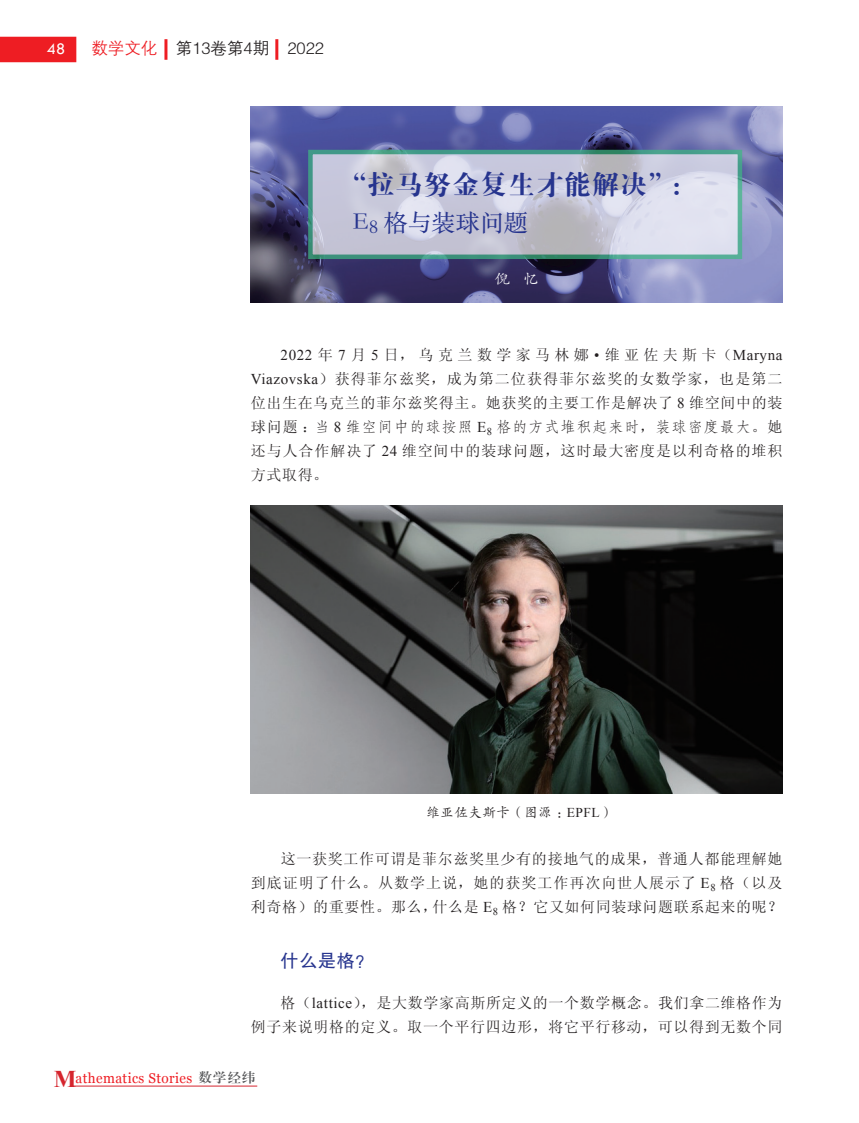
<style>
.page{position:relative;width:859px;height:1123px;background:#fff}
.page>*{position:absolute;margin:0;border:0;box-sizing:border-box;transform-origin:0 0}
.t1{font:27px "FZDBSK GBK1 0";letter-spacing:.04em;color:#26348e}
.t2{font:24px "ST Songti SC Regular";color:#26348e}
.t3{font:18px "FZHTK GBK1 0";color:#26348e}
.t4{font:16.5px "FZZDXK GBK1 0";color:#231f20}
.t5{font:16.5px "Tw Cen";color:#fff}
.t6{font:15px/24px "Sim Sun";letter-spacing:.045em;color:#231f20;text-align:justify}
.t7{font:15px "FZFSK GBK1 0";letter-spacing:.065em;color:#231f20}
.t8{font:15px "FZKTK GBK1 0";color:#fff}
.t9{font:14.1px "Georgia";letter-spacing:.03em;color:#ee1d23;scale:.95 1}
.t10{font:13.5px "FZKTK GBK1 0";letter-spacing:.04em;color:#231f20}
.s1{color:#ee1d23}
.s2{font-family:"Times New Roman"}
.s3{font-family:"Sim Sun"}
.s4{font-family:"Times New Roman";font-weight:700;font-size:24px;color:#d5252e}
.s5{font-family:"FZXBSK GBK1 0";font-size:13.05px;color:#57585a}
</style>
<div class="page">
<div style="left:0;top:37px;width:76px;height:25px;background:#ee1d23"></div>
<hr style="left:164px;top:39px;width:3px;height:21px;background:#ee1d23">
<hr style="left:275px;top:39px;width:3px;height:21px;background:#ee1d23">
<hr style="left:70px;top:1085px;width:187px;height:1px;background:#d5252e">
<img style="left:251px;top:106px;width:531px;height:196px">
<img style="left:251px;top:505px;width:531px;height:289px">
<svg style="left:308px;top:150px;width:434px;height:109px;background:#bfc8d3"></svg>
<p class="t5" style="left:47px;top:39px;width:20px">48</p>
<p class="t4" style="left:91px;top:40px;width:234px"><span class="s1">数学文化</span> 第13卷第4期 2022</p>
<h1 class="t1" style="left:339px;top:170px;width:359px">“拉马努金复生才能解决”：</h1>
<h2 class="t2" style="left:353px;top:208px;width:176px">E<sub>8</sub> 格与装球问题</h2>
<p class="t8" style="left:495px;top:271px;width:45px">倪 忆</p>
<p class="t6" style="left:251px;top:343px;width:533px;text-indent:30px"><span class="s2">2022</span>年<span class="s2">7</span>月<span class="s2">5</span>日，乌克兰数学家马林娜<span class="s2">•</span>维亚佐夫斯卡（<span class="s2">Maryna Viazovska</span>）获得菲尔兹奖，成为第二位获得菲尔兹奖的女数学家，也是第二位出生在乌克兰的菲尔兹奖得主。她获奖的主要工作是解决了 <span class="s2">8</span> 维空间中的装</p>
<p class="t7" style="left:251px;top:419px;width:533px"><span class="s3">球问题：</span>当 <span class="s2">8</span> 维空间中的球按照 <span class="s2">E</span><sub>8</sub> 格的方式堆积起来时<span class="s3">，</span>装球密度最大<span class="s3">。她</span></p>
<p class="t6" style="left:251px;top:439px;width:533px">还与人合作解决了 <span class="s2">24</span> 维空间中的装球问题，这时最大密度是以利奇格的堆积方式取得。</p>
<p class="t10" style="left:426px;top:805px;width:189px">维亚佐夫斯卡（图源：<span class="s2">EPFL</span>）</p>
<p class="t6" style="left:251px;top:847px;width:533px;text-indent:30px">这一获奖工作可谓是菲尔兹奖里少有的接地气的成果，普通人都能理解她到底证明了什么。从数学上说，她的获奖工作再次向世人展示了 <span class="s2">E</span><sub>8</sub> 格（以及利奇格）的重要性。那么，什么是 <span class="s2">E</span><sub>8</sub> 格？它又如何同装球问题联系起来的呢？</p>
<p class="t3" style="left:281px;top:951px;width:94px">什么是格？</p>
<p class="t6" style="left:251px;top:991px;width:533px;text-align:right">格（<span class="s2">lattice</span>），是大数学家高斯所定义的一个数学概念。我们拿二维格作为<br>例子来说明格的定义。取一个平行四边形，将它平行移动，可以得到无数个同</p>
<p class="t9" style="left:54px;top:1068px;width:214px"><span class="s4">M</span>athematics Stories <span class="s5">数学经纬</span></p>
</div>
